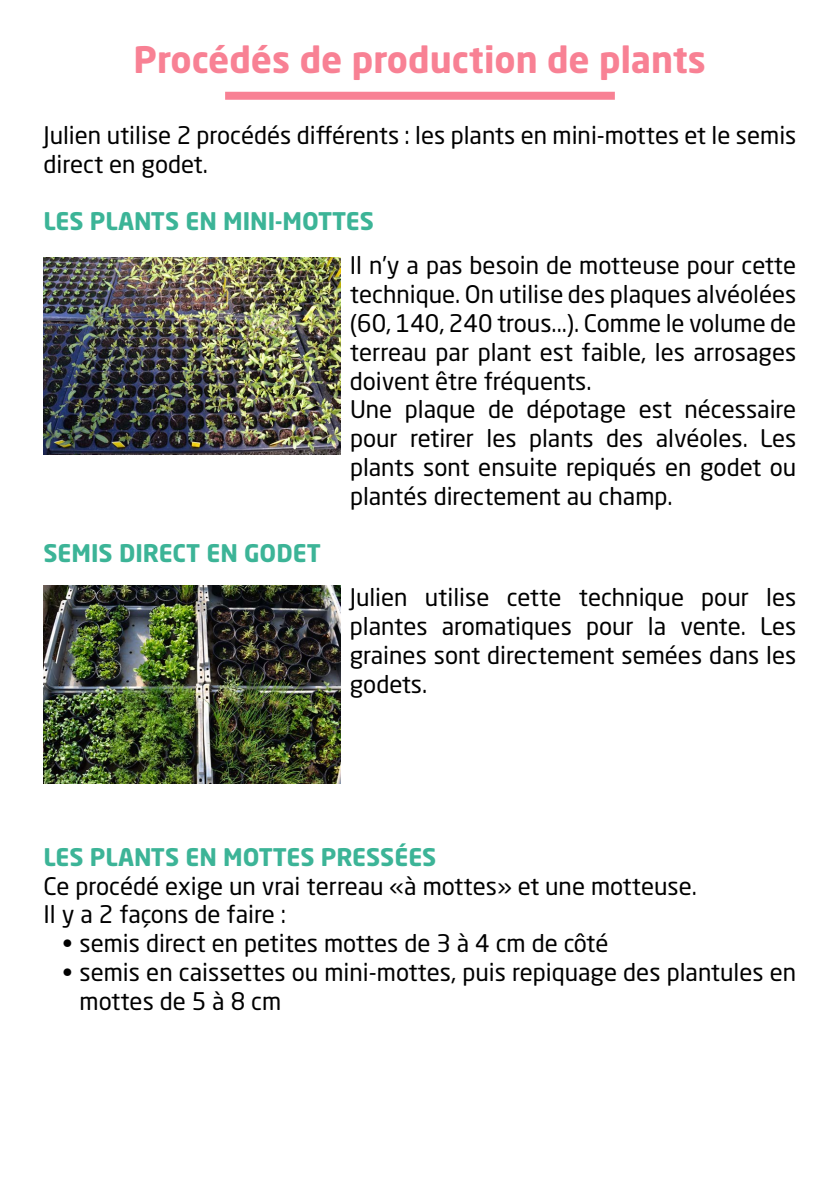
<style>
.page{position:relative;width:840px;height:1191px;background:#fff}
.page>*{position:absolute;margin:0;border:0;box-sizing:border-box;transform-origin:0 0}
.t1{font:700 36px "Neo Sans Pro";color:#f88194}
.t2{font:24px/28.8px "Neo Sans Pro";color:#000}
.t3{font:700 24px "Neo Sans Pro";color:#3cb497}
</style>
<div class="page">
<div style="left:225px;top:92px;width:389px;height:8px;background:#f88194"></div>
<img style="left:43px;top:257px;width:297px;height:198px">
<img style="left:43px;top:585px;width:297px;height:198px">
<h1 class="t1" style="left:133px;top:36px;width:573px">Procédés de production de plants</h1>
<p class="t2" style="left:43px;top:120px;width:754px">Julien utilise 2 procédés différents : les plants en mini-mottes et le semis direct en godet.</p>
<p class="t3" style="left:43px;top:206px;width:331px">LES PLANTS EN MINI-MOTTES</p>
<p class="t2" style="left:349px;top:251px;width:448px">Il n’y a pas besoin de motteuse pour cette technique. On utilise des plaques alvéolées (60, 140, 240 trous...). Comme le volume de terreau par plant est faible, les arrosages doivent être fréquents.<br>Une plaque de dépotage est nécessaire pour retirer les plants des alvéoles. Les plants sont ensuite repiqués en godet ou plantés directement au champ.</p>
<p class="t3" style="left:43px;top:538px;width:279px">SEMIS DIRECT EN GODET</p>
<p class="t2" style="left:349px;top:583px;width:448px;text-align:justify">Julien utilise cette technique pour les plantes aromatiques pour la vente. Les graines sont directement semées dans les godets.</p>
<p class="t3" style="left:43px;top:841px;width:394px">LES PLANTS EN MOTTES PRESSÉES</p>
<p class="t2" style="left:43px;top:871px;width:654px">Ce procédé exige un vrai terreau «à mottes» et une motteuse.<br>Il y a 2 façons de faire :</p>
<p class="t2" style="left:62px;top:928px;width:547px">• semis direct en petites mottes de 3 à 4 cm de côté</p>
<p class="t2" style="left:79px;top:957px;width:717px;text-indent:-17px">• semis en caissettes ou mini-mottes, puis repiquage des plantules en mottes de 5 à 8 cm</p>
</div>
